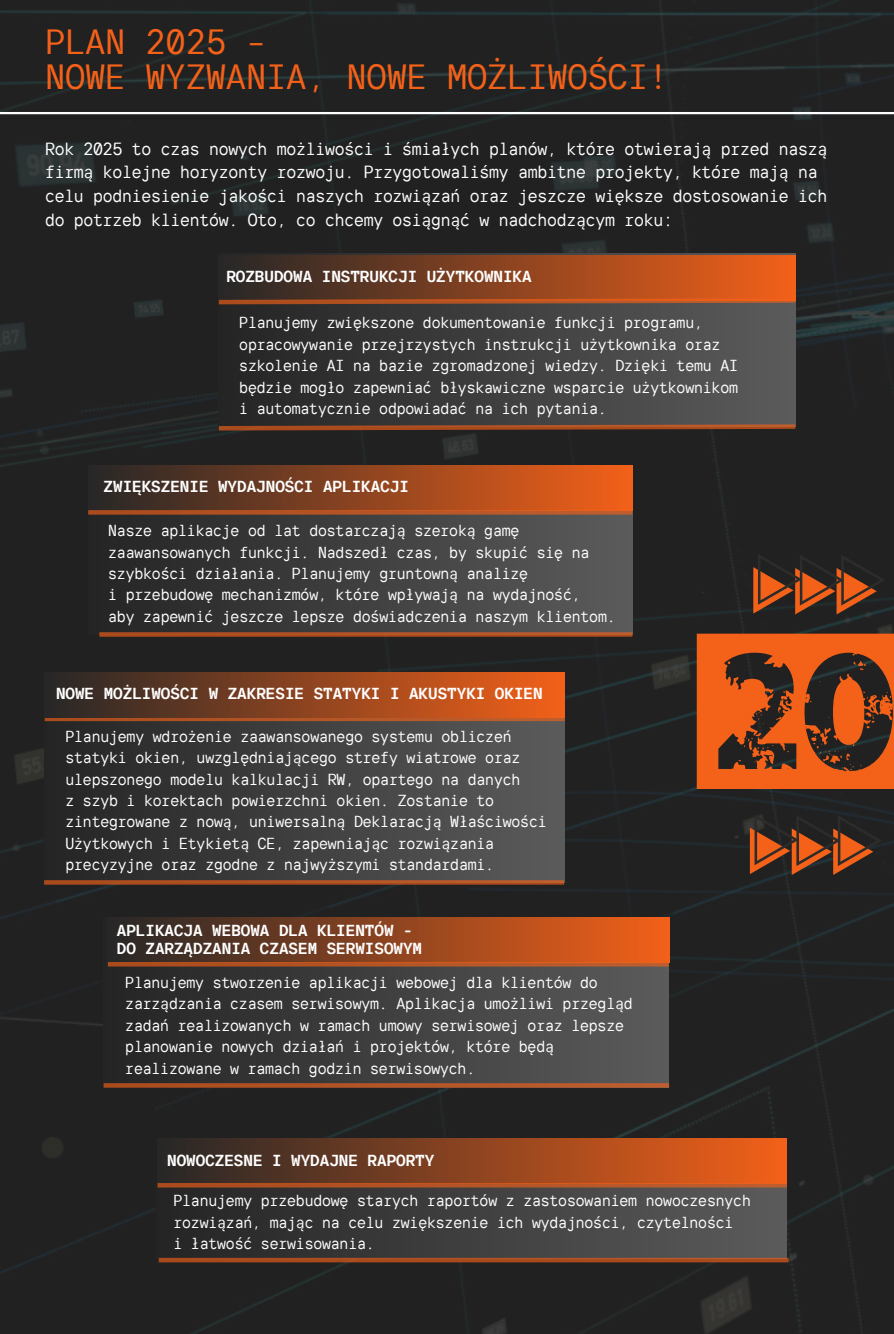
<style>
.page{position:relative;width:894px;height:1334px;background:#fff}
.page>*{position:absolute;margin:0;border:0;box-sizing:border-box;transform-origin:0 0}
.t1{font:34.95px/34.8px "TT Interphases Mono";letter-spacing:-.025em;color:#f46119}
.t2{font:17.55px/23.7px "TT Interphases Mono";letter-spacing:-.05em;color:#fff}
.t3{font:15.9px/21.3px "TT Interphases Mono";letter-spacing:-.05em;color:#fff}
.t4{font:700 15.9px/18px "TT Interphases Mono";color:#fff}
</style>
<div class="page">
<div style="left:0;top:0;width:893px;height:1333px;background:#212121"></div>
<div style="left:156px;top:1181px;width:630px;height:77px;background:linear-gradient(to right,#262524,#5c5b5a)"></div>
<svg style="left:696px;top:633px;width:197px;height:155px;background:#a94a1c"></svg>
<div style="left:104px;top:917px;width:564px;height:169px;background:linear-gradient(to right,#242424,#5b5b5b)"></div>
<div style="left:108px;top:917px;width:561px;height:45px;background:linear-gradient(to right,#272727,#f26019)"></div>
<svg style="left:108px;top:961px;width:560px;height:5px;background:#b15122"></svg>
<svg style="left:159px;top:1257px;width:629px;height:5px;background:#984a23"></svg>
<div style="left:88px;top:465px;width:544px;height:169px;background:linear-gradient(to right,#242424,#5b5b5b)"></div>
<div style="left:88px;top:465px;width:544px;height:45px;background:linear-gradient(to right,#262727,#f26019)"></div>
<svg style="left:88px;top:510px;width:544px;height:4px;background:#b85423"></svg>
<svg style="left:99px;top:632px;width:533px;height:4px;background:#a95025"></svg>
<svg style="left:749px;top:814px;width:132px;height:60px;background:#5f3521"></svg>
<div style="left:45px;top:672px;width:519px;height:210px;background:linear-gradient(to right,#242424,#5b5b5b)"></div>
<svg style="left:45px;top:717px;width:519px;height:4px;background:#aa5024"></svg>
<svg style="left:44px;top:880px;width:520px;height:4px;background:#ab5124"></svg>
<div style="left:45px;top:672px;width:519px;height:45px;background:linear-gradient(to right,#272727,#f26019)"></div>
<div style="left:219px;top:254px;width:576px;height:172px;background:linear-gradient(to right,#252424,#5b5b5b)"></div>
<div style="left:219px;top:255px;width:576px;height:45px;background:linear-gradient(to right,#272727,#f26019)"></div>
<svg style="left:216px;top:298px;width:582px;height:6px;background:#a84f24"></svg>
<svg style="left:216px;top:424px;width:582px;height:7px;background:#7e4224"></svg>
<div style="left:157px;top:1138px;width:629px;height:45px;background:linear-gradient(to right,#272727,#f26019)"></div>
<svg style="left:157px;top:1182px;width:629px;height:5px;background:#b05122"></svg>
<svg style="left:104px;top:1082px;width:565px;height:5px;background:#984f2c"></svg>
<svg style="left:753px;top:553px;width:131px;height:61px;background:#5e3420"></svg>
<hr style="left:0;top:112px;width:893px;height:2px;background:#fcfdff">
<p class="t1" style="left:45px;top:24px;width:625px">PLAN 2025 –<br>NOWE WYZWANIA, NOWE MOŻLIWOŚCI!</p>
<p class="t2" style="left:45px;top:137px;width:784px">Rok 2025 to czas nowych możliwości i śmiałych planów, które otwierają przed naszą firmą kolejne horyzonty rozwoju. Przygotowaliśmy ambitne projekty, które mają na celu podniesienie jakości naszych rozwiązań oraz jeszcze większe dostosowanie ich do potrzeb klientów. Oto, co chcemy osiągnąć w nadchodzącym roku:</p>
<p class="t4" style="left:226px;top:267px;width:307px">ROZBUDOWA INSTRUKCJI UŻYTKOWNIKA</p>
<p class="t3" style="left:239px;top:312px;width:500px">Planujemy zwiększone dokumentowanie funkcji programu, opracowywanie przejrzystych instrukcji użytkownika oraz szkolenie AI na bazie zgromadzonej wiedzy. Dzięki temu AI będzie mogło zapewniać błyskawiczne wsparcie użytkownikom</p>
<p class="t3" style="left:239px;top:397px;width:369px">i automatycznie odpowiadać na ich pytania.</p>
<p class="t4" style="left:104px;top:477px;width:307px">ZWIĘKSZENIE WYDAJNOŚCI APLIKACJI</p>
<h1 class="t3" style="left:108px;top:519px;width:483px">Nasze aplikacje od lat dostarczają szeroką gamę zaawansowanych funkcji. Nadszedł czas, by skupić się na szybkości działania. Planujemy gruntowną analizę</h1>
<p class="t3" style="left:108px;top:584px;width:474px">i przebudowę mechanizmów, które wpływają na wydajność,</p>
<p class="t3" style="left:108px;top:605px;width:509px">aby zapewnić jeszcze lepsze doświadczenia naszym klientom.</p>
<h2 class="t4" style="left:56px;top:684px;width:488px">NOWE MOŻLIWOŚCI W ZAKRESIE STATYKI I AKUSTYKI OKIEN</h2>
<p class="t3" style="left:65px;top:725px;width:457px">Planujemy wdrożenie zaawansowanego systemu obliczeń statyki okien, uwzględniającego strefy wiatrowe oraz ulepszonego modelu kalkulacji RW, opartego na danych</p>
<p class="t3" style="left:65px;top:789px;width:483px">z szyb i korektach powierzchni okien. Zostanie to zintegrowane z nową, uniwersalną Deklaracją Właściwości Użytkowych i Etykietą CE, zapewniając rozwiązania precyzyjne oraz zgodne z najwyższymi standardami.</p>
<p class="t4" style="left:117px;top:921px;width:307px">APLIKACJA WEBOWA DLA KLIENTÓW -<br>DO ZARZĄDZANIA CZASEM SERWISOWYM</p>
<p class="t3" style="left:125px;top:971px;width:509px">Planujemy stworzenie aplikacji webowej dla klientów do zarządzania czasem serwisowym. Aplikacja umożliwi przegląd zadań realizowanych w ramach umowy serwisowej oraz lepsze planowanie nowych działań i projektów, które będą realizowane w ramach godzin serwisowych.</p>
<h2 class="t4" style="left:167px;top:1151px;width:268px">NOWOCZESNE I WYDAJNE RAPORTY</h2>
<p class="t3" style="left:173px;top:1189px;width:579px">Planujemy przebudowę starych raportów z zastosowaniem nowoczesnych rozwiązań, mając na celu zwiększenie ich wydajności, czytelności</p>
<h2 class="t3" style="left:173px;top:1232px;width:203px">i łatwość serwisowania.</h2>
</div>
